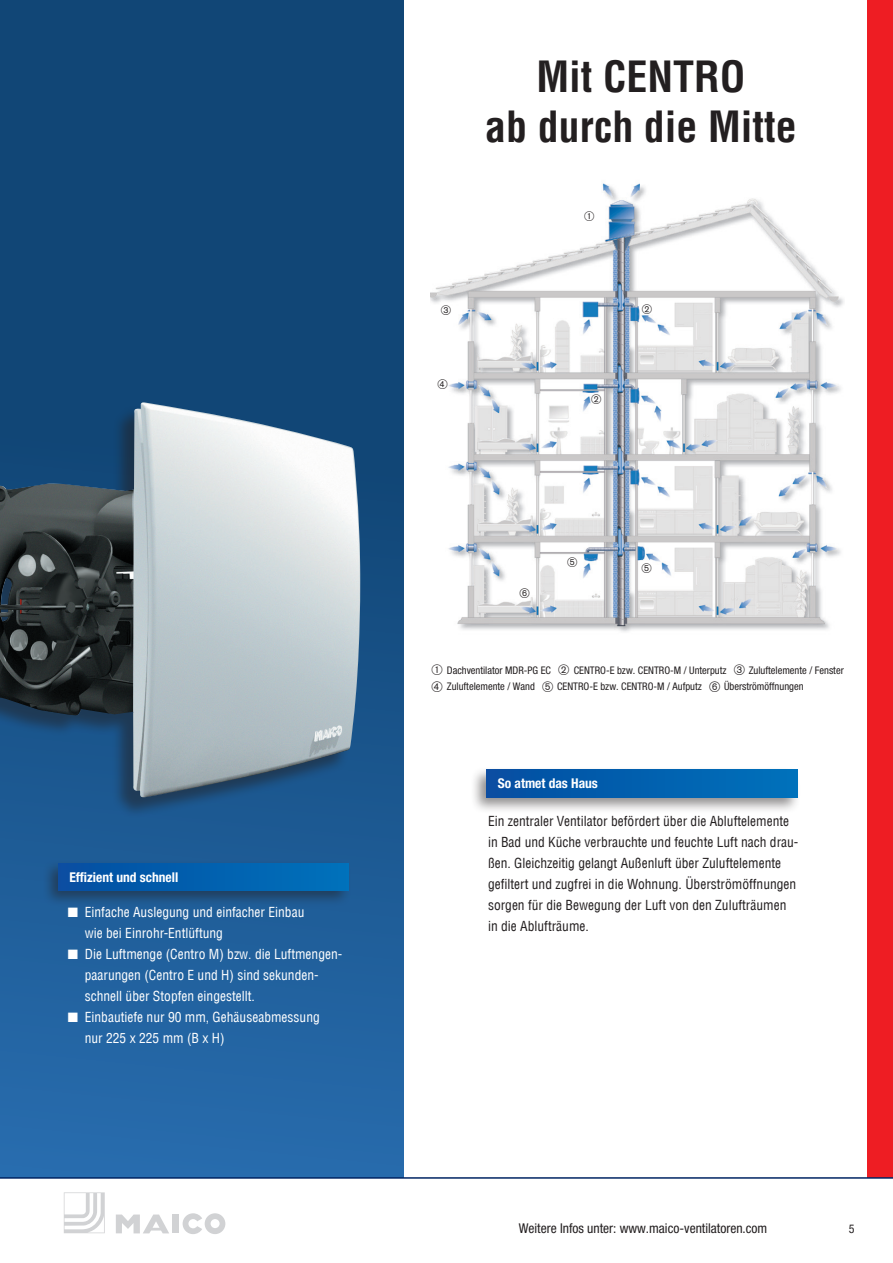
<style>
.page{position:relative;width:893px;height:1263px;background:#fff}
.page>*{position:absolute;margin:0;border:0;box-sizing:border-box;transform-origin:0 0}
.t1{font:700 condensed 42px/50.4px "Helvetica Com";color:#231f20;text-align:center}
.t2{font:13.65px "AG Figures+Pi BQ";color:#231f20}
.t3{font:condensed 13.5px/21px "Helvetica Com";color:#231f20}
.t4{font:condensed 13.5px/21px "Helvetica Com";color:#fff}
.t5{font:condensed 13.5px "Helvetica Neue LTW1 G";color:#231f20}
.t6{font:700 condensed 13.5px "Helvetica Neue LTW1 G";color:#fff}
.t7{font:condensed 12px "Helvetica Neue LT";color:#231f20}
.t8{font:condensed 10.5px/16.5px "Helvetica Neue";color:#231f20}
.s1{font-family:"AG Figures+Pi BQ";font-stretch:normal;font-size:15px}
</style>
<div class="page">
<div style="left:0;top:0;width:404px;height:1178px;background:linear-gradient(to bottom,#0b3d68,#2466a5)"></div>
<div style="left:867px;top:0;width:26px;height:1178px;background:#ee1d23"></div>
<div style="left:172px;top:1214px;width:6px;height:19px;background:#d1d2d4"></div>
<svg style="left:116px;top:1214px;width:53px;height:19px"></svg>
<svg style="left:183px;top:1213px;width:42px;height:21px"></svg>
<svg style="left:64px;top:1192px;width:41px;height:41px"></svg>
<hr style="left:0;top:1178px;width:893px;height:1px;background:#002361">
<div style="left:0;top:404px;width:358px;height:415px;background:#231f20;opacity:.5"></div>
<img style="left:0;top:402px;width:360px;height:395px">
<div style="left:42px;top:859px;width:310px;height:48px;background:#231f20;opacity:.5"></div>
<div style="left:59px;top:863px;width:289px;height:28px;background:linear-gradient(to right,#054ea1,#0072bb)"></div>
<div style="left:470px;top:766px;width:331px;height:48px;background:#231f20;opacity:.5"></div>
<div style="left:487px;top:769px;width:310px;height:28px;background:linear-gradient(to right,#054ea1,#0071bb)"></div>
<img style="left:430px;top:183px;width:414px;height:449px">
<p class="t6" style="left:69px;top:869px;width:110px">Effizient und schnell</p>
<p class="t4" style="left:85px;top:901px;width:221px;text-indent:-17px">■ Einfache Auslegung und einfacher Einbau wie bei Einrohr-Entlüftung</p>
<p class="t4" style="left:85px;top:943px;width:259px;text-indent:-17px">■ Die Luftmenge (Centro M) bzw. die Luftmengen&shy;paarungen (Centro E und H) sind sekunden&shy;schnell über Stopfen eingestellt.</p>
<p class="t4" style="left:85px;top:1006px;width:237px;text-indent:-17px">■ Einbautiefe nur 90 mm, Gehäuseabmessung nur 225 x 225 mm (B x H)</p>
<h1 class="t1" style="left:485px;top:50px;width:313px">Mit CENTRO<br>ab durch die Mitte</h1>
<p class="t2" style="left:585px;top:209px;width:11px">Q</p>
<p class="t2" style="left:441px;top:303px;width:11px">E</p>
<p class="t2" style="left:642px;top:302px;width:11px">W</p>
<p class="t2" style="left:438px;top:377px;width:11px">R</p>
<p class="t2" style="left:592px;top:392px;width:11px">W</p>
<p class="t2" style="left:520px;top:586px;width:11px">Z</p>
<p class="t2" style="left:567px;top:555px;width:11px">T</p>
<p class="t2" style="left:642px;top:561px;width:11px">T</p>
<p class="t8" style="left:432px;top:662px;width:414px"><span class="s1">Q</span> Dachventilator MDR-PG EC <span class="s1">W</span> CENTRO-E bzw. CENTRO-M / Unterputz <span class="s1">E</span> Zuluftelemente / Fenster<br><span class="s1">R</span> Zuluftelemente / Wand <span class="s1">T</span> CENTRO-E bzw. CENTRO-M / Aufputz <span class="s1">Z</span> Überströmöffnungen</p>
<p class="t6" style="left:498px;top:775px;width:102px">So atmet das Haus</p>
<p class="t3" style="left:488px;top:810px;width:312px">Ein zentraler Ventilator befördert über die Abluftelemente in Bad und Küche verbrauchte und feuchte Luft nach drau&shy;ßen. Gleichzeitig gelangt Außenluft über Zuluftelemente gefiltert und zugfrei in die Wohnung. Überströmöffnungen sorgen für die Bewegung der Luft von den Zulufträumen in die Ablufträume.</p>
<p class="t5" style="left:519px;top:1220px;width:250px">Weitere Infos unter: www.maico-ventilatoren.com</p>
<p class="t7" style="left:849px;top:1222px;width:7px">5</p>
</div>
